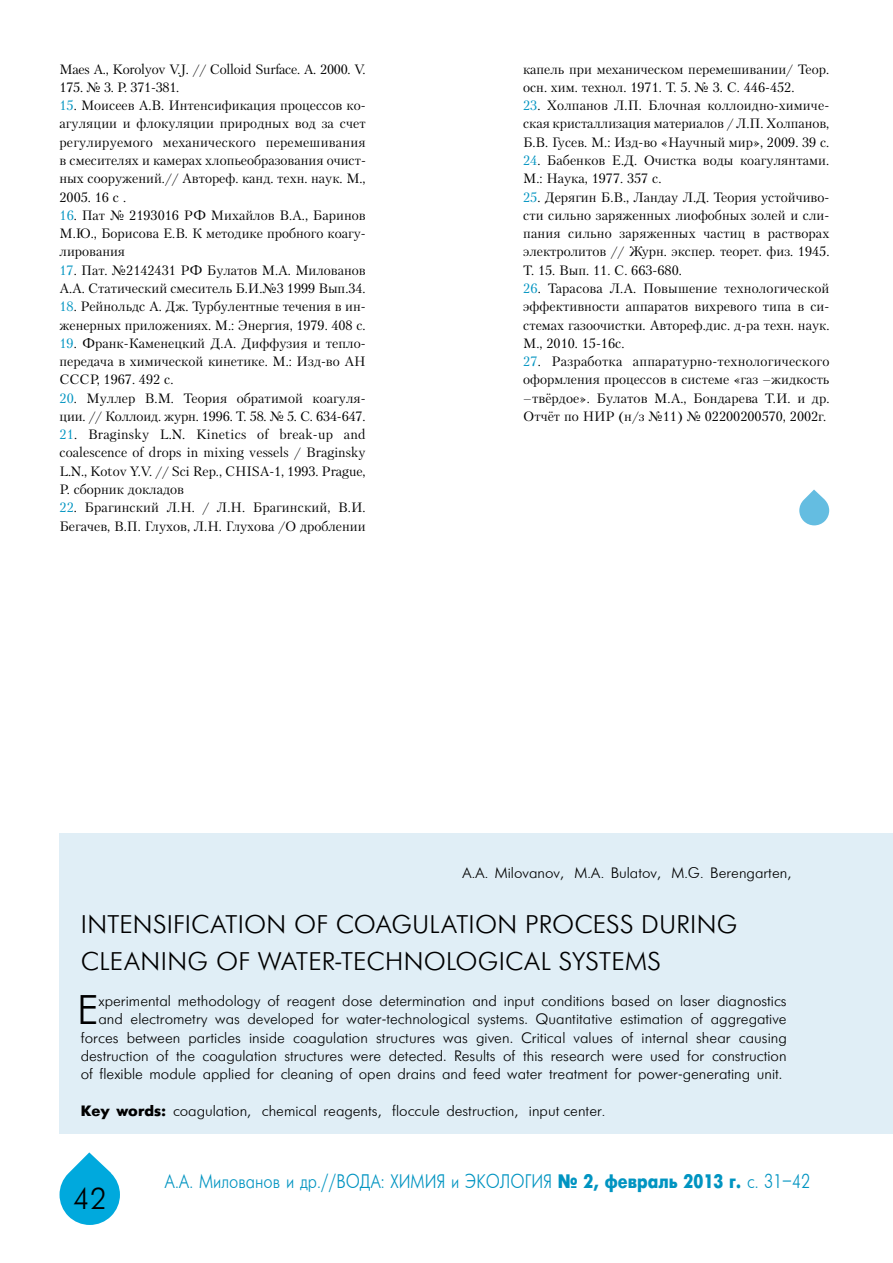
<style>
.page{position:relative;width:893px;height:1263px;background:#fff}
.page>*{position:absolute;margin:0;border:0;box-sizing:border-box;transform-origin:0 0}
.t1{font:41.1px "Futuris Cyrillic";color:#000}
.t2{font:30px "Futuris Cyrillic";color:#000}
.t3{font:25.5px/36.6px "Futuris C";letter-spacing:.01em;color:#000}
.t4{font:19.5px "Futuris";color:#0094c1;scale:.84 1}
.t5{font:15px "Futuris Cyrillic";color:#000}
.t6{font:15px "Futuris";color:#000}
.t7{font:13.5px/18.3px "Petersburg C";color:#000;text-align:justify}
.t8{font:13.5px/18.3px "Petersburg C";letter-spacing:-.02em;color:#000}
.s1{color:#0094c1}
.s2{font-style:italic}
.s3{font-weight:700}
</style>
<div class="page">
<svg style="left:60px;top:1152px;width:60px;height:73px"></svg>
<svg style="left:799px;top:489px;width:30px;height:36px"></svg>
<div style="left:60px;top:833px;width:833px;height:301px;background:#e0eef6"></div>
<p class="t8" style="left:60px;top:60px;width:308px">Maes A., Korolyov V.J. // Colloid Surface. A. 2000. V.<br>175. № 3. P. 371-381.</p>
<p class="t7" style="left:60px;top:96px;width:308px"><span class="s1">15</span><span class="s2">.</span> Моисеев А.В. Интенсификация процессов ко&shy;агуляции и флокуляции природных вод за счет регулируемого механического перемешивания в смесителях и камерах хлопьеобразования очист&shy;ных сооружений.// Автореф. канд. техн. наук. М., 2005. 16 с .</p>
<p class="t7" style="left:60px;top:206px;width:308px"><span class="s1">16</span><span class="s2">.</span> Пат № 2193016 РФ Михайлов В.А., Баринов М.Ю., Борисова Е.В. К методике пробного коагу&shy;лирования</p>
<p class="t7" style="left:60px;top:261px;width:308px"><span class="s1">17</span><span class="s2">.</span> Пат. №2142431 РФ Булатов М.А. Милованов<br>А.А. Статический смеситель Б.И.№3 1999 Вып.34.</p>
<p class="t7" style="left:59px;top:297px;width:308px"><span class="s1">18</span><span class="s2">.</span> Рейнольдс А. Дж. Турбулентные течения в ин&shy;женерных приложениях. М.: Энергия, 1979. 408 с.</p>
<p class="t7" style="left:60px;top:334px;width:308px"><span class="s1">19</span><span class="s2">.</span> Франк-Каменецкий Д.А. Диффузия и тепло&shy;передача в химической кинетике. М.: Изд-во АН СССР, 1967. 492 с.</p>
<p class="t7" style="left:60px;top:389px;width:308px"><span class="s1">20</span><span class="s2">.</span> Муллер В.М. Теория обратимой коагуля&shy;ции. // Коллоид. журн. 1996. Т. 58. № 5. С. 634-647.</p>
<p class="t7" style="left:60px;top:425px;width:308px"><span class="s1">21</span><span class="s2">.</span> Braginsky L.N. Kinetics of break-up and coalescence of drops in mixing vessels / Braginsky L.N., Kotov Y.V. // Sci Rep., CHISA-1, 1993. Prague, P. сборник докладов</p>
<p class="t7" style="left:60px;top:498px;width:308px"><span class="s1">22</span><span class="s2">.</span> Брагинский Л.Н. / Л.Н. Брагинский, В.И.<br>Бегачев, В.П. Глухов, Л.Н. Глухова /О дроблении</p>
<p class="t7" style="left:523px;top:60px;width:308px">капель при механическом перемешивании/ Теор. осн. хим. технол. 1971. Т. 5. № 3. С. 446-452.</p>
<p class="t7" style="left:523px;top:96px;width:308px"><span class="s1">23</span><span class="s2">.</span> Холпанов Л.П. Блочная коллоидно-химиче&shy;ская кристаллизация материалов / Л.П. Холпанов, Б.В. Гусев. М.: Изд-во «Научный мир», 2009. 39 с.</p>
<p class="t7" style="left:523px;top:151px;width:308px"><span class="s1">24</span><span class="s2">.</span> Бабенков Е.Д. Очистка воды коагулянтами.<br>М.: Наука, 1977. 357 с.</p>
<p class="t7" style="left:523px;top:187px;width:308px"><span class="s1">25</span><span class="s2">.</span> Дерягин Б.В., Ландау Л.Д. Теория устойчиво&shy;сти сильно заряженных лиофобных золей и сли&shy;пания сильно заряженных частиц в растворах электролитов // Журн. экспер. теорет. физ. 1945.<br>Т. 15. Вып. 11. С. 663-680.</p>
<p class="t7" style="left:523px;top:279px;width:308px"><span class="s1">26</span><span class="s2">.</span> Тарасова Л.А. Повышение технологической эффективности аппаратов вихревого типа в си&shy;стемах газоочистки. Автореф.дис. д-ра техн. наук.<br>М., 2010. 15-16с.</p>
<p class="t7" style="left:523px;top:352px;width:308px"><span class="s1">27</span><span class="s2">.</span> Разработка аппаратурно-технологического оформления процессов в системе «газ –жидкость –твёрдое». Булатов М.А., Бондарева Т.И. и др.<br>Отчёт по НИР (н/з №11) № 02200200570, 2002г.</p>
<p class="t6" style="left:462px;top:865px;width:331px">A.A. Milovanov, M.A. Bulatov, M.G. Berengarten,</p>
<h3 class="t3" style="left:81px;top:907px;width:658px">I NTENSIFICATION OF COAGULATION PROCESS DURING<br>CLEANING OF WATER-TECHNOLOGICAL SYSTEMS</h3>
<h1 class="t1" style="left:77px;top:989px;width:23px">E</h1>
<p class="t5" style="left:99px;top:993px;width:690px">xperimental methodology of reagent dose determination and input conditions based on laser diagnostics</p>
<p class="t5" style="left:99px;top:1012px;width:690px">and electrometry was developed for water-technological systems. Quantitative estimation of aggregative</p>
<p class="t5" style="left:81px;top:1030px;width:708px">forces between particles inside coagulation structures was given. Critical values of internal shear causing</p>
<p class="t5" style="left:81px;top:1048px;width:707px">destruction of the coagulation structures were detected. Results of this research were used for construction</p>
<p class="t5" style="left:81px;top:1066px;width:703px">of flexible module applied for cleaning of open drains and feed water treatment for power-generating unit.</p>
<p class="t6" style="left:81px;top:1103px;width:526px"><span class="s3">Key words:</span> coagulation, chemical reagents, floccule destruction, input center.</p>
<h2 class="t2" style="left:73px;top:1183px;width:34px">42</h2>
<h3 class="t4" style="left:164px;top:1171px;width:770px">А.А. Милованов и др.//ВОДА: ХИМИЯ и ЭКОЛОГИЯ <span class="s3">¹ 2, февраль 2013 г.</span> c. 31–42</h3>
</div>
